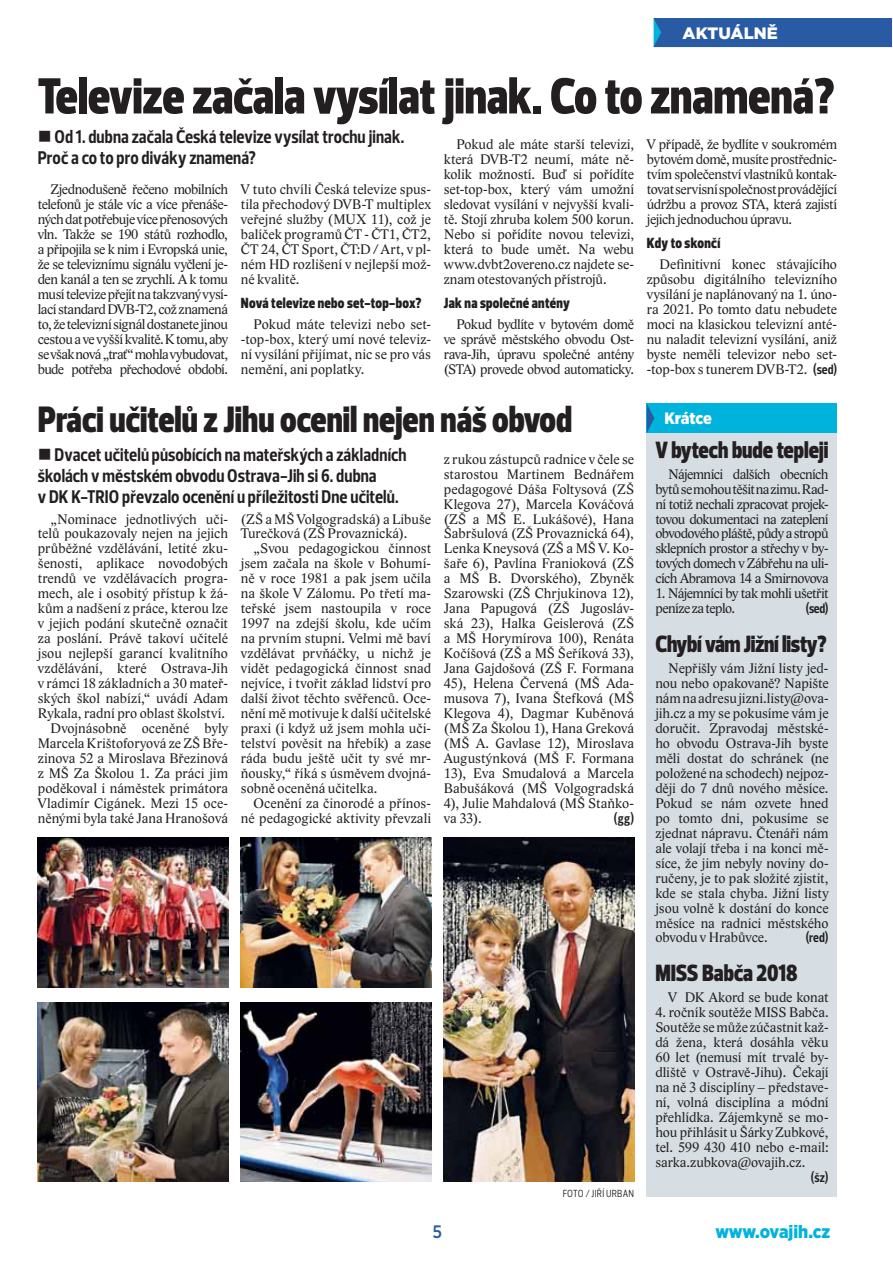
<style>
.page{position:relative;width:893px;height:1263px;background:#fff}
.page>*{position:absolute;margin:0;border:0;box-sizing:border-box;transform-origin:0 0}
.t1{font:900 51.75px "Prelo Condensed";color:#231f20}
.t2{font:900 37.5px "Prelo Condensed";color:#231f20}
.t3{font:900 24px "Prelo Condensed";letter-spacing:-.01em;color:#231f20}
.t4{font:700 18.75px/21px "Prelo Condensed";color:#231f20}
.t5{font:900 18px "Gotham Narrow";letter-spacing:-.005em;color:#00b3dc}
.t6{font:500 18px "Gotham Narrow";color:#295ba4}
.t7{font:900 16.5px "Gotham";color:#fff}
.t8{font:900 16.5px "Gotham Narrow";letter-spacing:-.015em;color:#fff}
.t9{font:900 15px "Prelo Condensed";letter-spacing:.02em;color:#231f20}
.t10{font:14.25px/15px "Lido ST";color:#231f20;text-align:justify}
.t11{font:14.25px/15px "Lido ST";letter-spacing:-.035em;color:#231f20}
.t12{font:700 13.5px "Prelo Condensed";letter-spacing:.005em;color:#231f20}
.t13{font:10.5px "Prelo Condensed";letter-spacing:.025em;color:#231f20}
.s1{font-family:"Prelo Condensed";font-weight:700;font-size:13.5px}
</style>
<div class="page">
<div style="left:647px;top:430px;width:190px;height:767px;background:#d6dee3"></div>
<div style="left:653px;top:18px;width:239px;height:29px;background:#295ba4"></div>
<div style="left:647px;top:404px;width:190px;height:29px;background:#00b3dc"></div>
<svg style="left:647px;top:404px;width:7px;height:28px"></svg>
<img style="left:38px;top:838px;width:190px;height:149px">
<img style="left:444px;top:838px;width:190px;height:344px">
<img style="left:241px;top:838px;width:190px;height:149px">
<img style="left:38px;top:1002px;width:190px;height:180px">
<img style="left:241px;top:1002px;width:190px;height:180px">
<p class="t7" style="left:683px;top:27px;width:97px">AKTUÁLNĚ</p>
<h1 class="t1" style="left:38px;top:76px;width:798px">Televize začala vysílat jinak. Co to znamená?</h1>
<h3 class="t4" style="left:38px;top:127px;width:368px;text-indent:17px">Od 1. dubna začala Česká televize vysílat trochu jinak.<br>Proč a co to pro diváky znamená?</h3>
<p class="t10" style="left:38px;top:183px;width:192px;text-indent:13px">Zjednodušeně řečeno mobilních telefonů je stále víc a více přenáše&shy;ných dat potřebuje více přenosových vln. Takže se 190 států rozhodlo, a připojila se k nim i Evropská unie, že se televiznímu signálu vyčlení je&shy;den kanál a ten se zrychlí. A k tomu musí televize přejít na takzvaný vysí&shy;lací standard DVB-T2, což znamená to, že televizní signál dostanete jinou cestou a ve vyšší kvalitě. K tomu, aby se však nová „trať“ mohla vybudovat, bude potřeba přechodové období.</p>
<p class="t10" style="left:241px;top:183px;width:192px">V tuto chvíli Česká televize spus&shy;tila přechodový DVB-T multiplex veřejné služby (MUX 11), což je balíček programů ČT - ČT1, ČT2, ČT 24, ČT Sport, ČT:D / Art, v pl&shy;ném HD rozlišení v nejlepší mož&shy;né kvalitě.</p>
<p class="t10" style="left:444px;top:138px;width:192px;text-indent:13px">Pokud ale máte starší televizi, která DVB-T2 neumí, máte ně&shy;kolik možností. Buď si pořídíte set-top-box, který vám umožní sledovat vysílání v nejvyšší kvali&shy;tě. Stojí zhruba kolem 500 korun.<br>Nebo si pořídíte novou televizi, která to bude umět. Na webu www.dvbt2overeno.cz najdete se&shy;znam otestovaných přístrojů.</p>
<p class="t9" style="left:444px;top:297px;width:127px">Jak na společné antény</p>
<p class="t10" style="left:444px;top:318px;width:192px;text-indent:13px">Pokud bydlíte v bytovém domě ve správě městského obvodu Ost&shy;rava-Jih, úpravu společné antény (STA) provede obvod automaticky.</p>
<p class="t10" style="left:647px;top:138px;width:192px">V případě, že bydlíte v soukromém bytovém domě, musíte prostřednic&shy;tvím společenství vlastníků kontak&shy;tovat servisní společnost provádějící údržbu a provoz STA, která zajistí jejich jednoduchou úpravu.</p>
<p class="t9" style="left:647px;top:237px;width:75px">Kdy to skončí</p>
<p class="t10" style="left:647px;top:258px;width:192px;text-indent:13px">Definitivní konec stávajícího způsobu digitálního televizního vysílání je naplánovaný na 1. úno&shy;ra 2021. Po tomto datu nebudete moci na klasickou televizní anté&shy;nu naladit televizní vysílání, aniž byste neměli televizor nebo set--top-box s tunerem DVB-T2. <span class="s1">(sed)</span></p>
<p class="t9" style="left:241px;top:297px;width:182px">Nová televize nebo set-top-box?</p>
<p class="t10" style="left:241px;top:318px;width:192px;text-indent:13px">Pokud máte televizi nebo set--top-box, který umí nové televiz&shy;ní vysílání přijímat, nic se pro vás nemění, ani poplatky.</p>
<h2 class="t2" style="left:38px;top:405px;width:536px">Práci učitelů z Jihu ocenil nejen náš obvod</h2>
<p class="t8" style="left:664px;top:409px;width:49px">Krátce</p>
<h3 class="t4" style="left:38px;top:446px;width:370px;text-indent:17px">Dvacet učitelů působících na mateřských a základních školách v městském obvodu Ostrava-Jih si 6. dubna<br>v DK K-TRIO převzalo ocenění u příležitosti Dne učitelů.</h3>
<p class="t10" style="left:38px;top:512px;width:192px;text-align:right">„Nominace jednotlivých uči&shy;telů poukazovaly nejen na jejich průběžné vzdělávání, letité zku&shy;šenosti, aplikace novodobých trendů ve vzdělávacích progra&shy;mech, ale i osobitý přístup k žá&shy;kům a nadšení z práce, kterou lze v jejich podání skutečně označit za poslání. Právě takoví učitelé jsou nejlepší garancí kvalitního vzdělávání, které Ostrava-Jih v rámci 18 základních a 30 mateř&shy;ských škol nabízí,“ uvádí Adam<br>Rykala, radní pro oblast školství.<br>Dvojnásobně oceněné byly<br>Marcela Krištoforyová ze ZŠ Bře&shy;zinova 52 a Miroslava Březinová z MŠ Za Školou 1. Za práci jim poděkoval i náměstek primátora<br>Vladimír Cigánek. Mezi 15 oce&shy;něnými byla také Jana Hranošová</p>
<p class="t10" style="left:241px;top:512px;width:192px">(ZŠ a MŠ Volgogradská) a Libuše<br>Turečková (ZŠ Provaznická).</p>
<h3 class="t3" style="left:655px;top:441px;width:175px">V bytech bude tepleji</h3>
<p class="t10" style="left:655px;top:467px;width:175px;text-indent:13px">Nájemníci dalších obecních bytů se mohou těšit na zimu. Rad&shy;ní totiž nechali zpracovat projek&shy;tovou dokumentaci na zateplení obvodového pláště, půdy a stropů sklepních prostor a střechy v by&shy;tových domech v Zábřehu na uli&shy;cích Abramova 14 a Smirnovova</p>
<p class="t11" style="left:655px;top:587px;width:175px">1. Nájemníci by tak mohli ušetřit peníze za teplo.</p>
<p class="t10" style="left:444px;top:452px;width:192px">z rukou zástupců radnice v čele se starostou Martinem Bednářem pedagogové Dáša Foltysová (ZŠ Klegova 27), Marcela Kováčová (ZŠ a MŠ E. Lukášové), Hana Šabršulová (ZŠ Provaznická 64), Lenka Kneysová (ZŠ a MŠ V. Ko&shy;šaře 6), Pavlína Franioková (ZŠ a MŠ B. Dvorského), Zbyněk Szarowski (ZŠ Chrjukinova 12), Jana Papugová (ZŠ Jugosláv&shy;ská 23), Halka Geislerová (ZŠ a MŠ Horymírova 100), Renáta Kočíšová (ZŠ a MŠ Šeříková 33), Jana Gajdošová (ZŠ F. Formana 45), Helena Červená (MŠ Ada&shy;musova 7), Ivana Štefková (MŠ Klegova 4), Dagmar Kuběnová (MŠ Za Školou 1), Hana Greková (MŠ A. Gavlase 12), Miroslava Augustýnková (MŠ F. Formana 13), Eva Smudalová a Marcela Babušáková (MŠ Volgogradská 4), Julie Mahdalová (MŠ Staňko&shy;va 33).</p>
<p class="t10" style="left:241px;top:542px;width:192px;text-indent:13px">„Svou pedagogickou činnost jsem začala na škole v Bohumí&shy;ně v roce 1981 a pak jsem učila na škole V Zálomu. Po třetí ma&shy;teřské jsem nastoupila v roce 1997 na zdejší školu, kde učím na prvním stupni. Velmi mě baví vzdělávat prvňáčky, u nichž je vidět pedagogická činnost snad nejvíce, i tvořit základ lidství pro další život těchto svěřenců. Oce&shy;nění mě motivuje k další učitelské praxi (i když už jsem mohla uči&shy;telství pověsit na hřebík) a zase ráda budu ještě učit ty své mr&shy;ňousky,“ říká s úsměvem dvojná&shy;sobně oceněná učitelka.</p>
<p class="t10" style="left:241px;top:796px;width:192px;text-align:right">Ocenění za činorodé a přínos&shy;né pedagogické aktivity převzali</p>
<p class="t12" style="left:806px;top:604px;width:24px">(sed)</p>
<h3 class="t3" style="left:655px;top:635px;width:173px">Chybí vám Jižní listy?</h3>
<p class="t10" style="left:655px;top:662px;width:175px;text-indent:13px">Nepřišly vám Jižní listy jed&shy;nou nebo opakovaně? Napište nám na adresu jizni.listy@ova&shy;jih.cz a my se pokusíme vám je doručit. Zpravodaj městské&shy;ho obvodu Ostrava-Jih byste měli dostat do schránek (ne položené na schodech) nejpoz&shy;ději do 7 dnů nového měsíce.<br>Pokud se nám ozvete hned po tomto dni, pokusíme se zjednat nápravu. Čtenáři nám ale volají třeba i na konci mě&shy;síce, že jim nebyly noviny do&shy;ručeny, je to pak složité zjistit, kde se stala chyba. Jižní listy jsou volně k dostání do konce měsíce na radnici městského obvodu v Hrabůvce.</p>
<p class="t12" style="left:614px;top:813px;width:22px">(gg)</p>
<p class="t12" style="left:806px;top:933px;width:24px">(red)</p>
<p class="t13" style="left:563px;top:1187px;width:73px">FOTO / JIŘÍ URBAN</p>
<h3 class="t3" style="left:655px;top:964px;width:144px">MISS Babča 2018</h3>
<p class="t10" style="left:668px;top:991px;width:162px">V DK Akord se bude konat</p>
<p class="t10" style="left:655px;top:1006px;width:175px">4. ročník soutěže MISS Babča.<br>Soutěže se může zúčastnit kaž&shy;dá žena, která dosáhla věku 60 let (nemusí mít trvalé by&shy;dliště v Ostravě-Jihu). Čekají na ně 3 disciplíny – představe&shy;ní, volná disciplína a módní přehlídka. Zájemkyně se mo&shy;hou přihlásit u Šárky Zubkové, tel. 599 430 410 nebo e-mail: sarka.zubkova@ovajih.cz.</p>
<p class="t12" style="left:811px;top:1172px;width:19px">(šz)</p>
<p class="t6" style="left:433px;top:1224px;width:11px">5</p>
<p class="t5" style="left:715px;top:1222px;width:116px">www.ovajih.cz</p>
</div>
